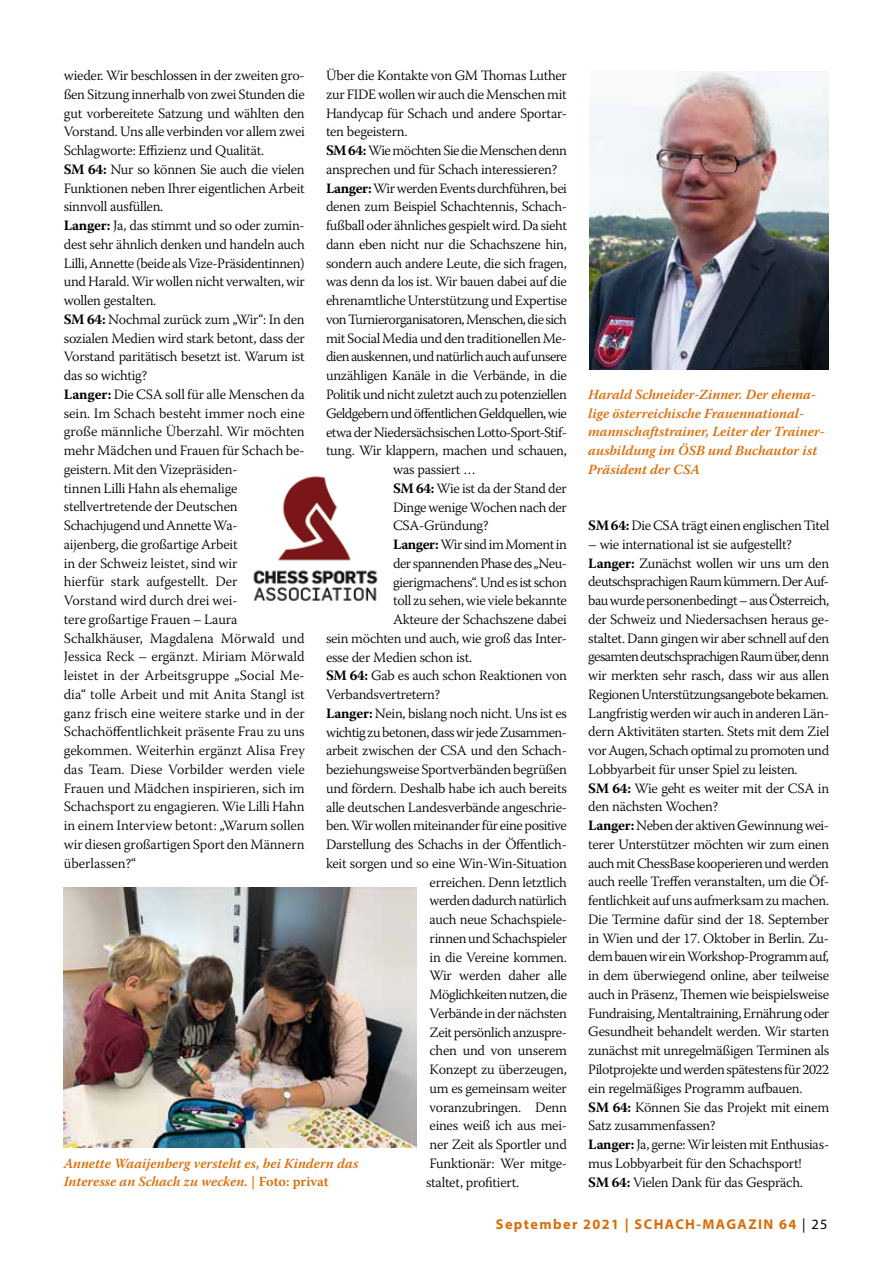
<style>
.page{position:relative;width:893px;height:1263px;background:#fff}
.page>*{position:absolute;margin:0;border:0;box-sizing:border-box;transform-origin:0 0}
.t1{font:300 14.25px/18.8px "Warnock Pro";letter-spacing:-.02em;color:#000}
.t2{font:300 14.25px "Warnock Pro";letter-spacing:-.04em;color:#000}
.t3{font:700 14.25px "Myriad Pro";letter-spacing:.1em;color:#db6c08}
.t4{font:italic 600 13.95px/18.8px "Warnock Pro";color:#db6c08}
.s1{font-weight:700}
.s2{font-style:normal}
.s3{font-weight:400;color:#000}
</style>
<div class="page">
<img style="left:253px;top:476px;width:125px;height:125px">
<img style="left:589px;top:72px;width:239px;height:297px">
<img style="left:64px;top:887px;width:353px;height:260px">
<p class="t1" style="left:64px;top:66px;width:243px">wieder. Wir beschlossen in der zweiten gro&shy;ßen Sitzung innerhalb von zwei Stunden die gut vorbereitete Satzung und wählten den Vorstand. Uns alle verbinden vor allem zwei Schlagworte: Effizienz und Qualität.<br><span class="s1">SM 64:</span> Nur so können Sie auch die vielen Funktionen neben Ihrer eigentlichen Arbeit sinnvoll ausfüllen.<br><span class="s1">Langer:</span> Ja, das stimmt und so oder zumin&shy;dest sehr ähnlich denken und handeln auch Lilli, Annette (beide als Vize-Präsidentinnen) und Harald. Wir wollen nicht verwalten, wir wollen gestalten.<br><span class="s1">SM 64:</span> Nochmal zurück zum „Wir“: In den sozialen Medien wird stark betont, dass der Vorstand paritätisch besetzt ist. Warum ist das so wichtig?<br><span class="s1">Langer:</span> Die CSA soll für alle Menschen da sein. Im Schach besteht immer noch eine große männliche Überzahl. Wir möchten mehr Mädchen und Frauen für Schach be&shy;geistern. Mit den Vizepräsiden-<br>tinnen Lilli Hahn als ehemalige stellvertretende der Deutschen Schachjugend und Annette Wa-<br>aijenberg, die großartige Arbeit<br>in der Schweiz leistet, sind wir<br>hierfür stark aufgestellt. Der<br>Vorstand wird durch drei wei-<br>tere großartige Frauen – Laura Schalkhäuser, Magdalena Mörwald und Jessica Reck – ergänzt. Miriam Mörwald leistet in der Arbeitsgruppe „Social Me&shy;dia“ tolle Arbeit und mit Anita Stangl ist ganz frisch eine weitere starke und in der Schachöffentlichkeit präsente Frau zu uns gekommen. Weiterhin ergänzt Alisa Frey das Team. Diese Vorbilder werden viele Frauen und Mädchen inspirieren, sich im Schachsport zu engagieren. Wie Lilli Hahn in einem Interview betont: „Warum sollen wir diesen großartigen Sport den Männern überlassen?“</p>
<p class="t1" style="left:326px;top:66px;width:242px">Über die Kontakte von GM Thomas Luther</p>
<p class="t1" style="left:326px;top:85px;width:242px">zur FIDE wollen wir auch die Menschen mit</p>
<p class="t1" style="left:326px;top:103px;width:242px">Handycap für Schach und andere Sportar-</p>
<p class="t1" style="left:326px;top:122px;width:83px">ten begeistern.</p>
<p class="t1" style="left:326px;top:141px;width:242px"><span class="s1">SM 64:</span> Wie möchten Sie die Menschen denn</p>
<p class="t1" style="left:326px;top:160px;width:233px">ansprechen und für Schach interessieren?</p>
<p class="t1" style="left:326px;top:178px;width:242px"><span class="s1">Langer:</span> Wir werden Events durchführen, bei</p>
<p class="t1" style="left:326px;top:197px;width:242px">denen zum Beispiel Schachtennis, Schach-</p>
<p class="t1" style="left:326px;top:216px;width:243px">fußball oder ähnliches gespielt wird. Da sieht</p>
<p class="t1" style="left:326px;top:235px;width:242px">dann eben nicht nur die Schachszene hin,</p>
<p class="t1" style="left:326px;top:253px;width:242px">sondern auch andere Leute, die sich fragen,</p>
<p class="t1" style="left:326px;top:272px;width:242px">was denn da los ist. Wir bauen dabei auf die</p>
<p class="t1" style="left:326px;top:291px;width:243px">ehrenamtliche Unterstützung und Expertise</p>
<p class="t2" style="left:326px;top:311px;width:243px">von Turnierorganisatoren, Menschen, die sich</p>
<p class="t1" style="left:326px;top:328px;width:242px">mit Social Media und den traditionellen Me-</p>
<p class="t2" style="left:326px;top:348px;width:242px">dien auskennen, und natürlich auch auf unsere</p>
<p class="t1" style="left:326px;top:366px;width:242px">unzähligen Kanäle in die Verbände, in die</p>
<p class="t1" style="left:326px;top:385px;width:243px">Politik und nicht zuletzt auch zu potenziellen</p>
<p class="t2" style="left:326px;top:404px;width:242px">Geldgebern und öffentlichen Geldquellen, wie</p>
<p class="t1" style="left:326px;top:422px;width:242px">etwa der Niedersächsischen Lotto-Sport-Stif-</p>
<p class="t1" style="left:326px;top:441px;width:242px">tung. Wir klappern, machen und schauen,</p>
<p class="t1" style="left:393px;top:460px;width:84px">was passiert …</p>
<p class="t1" style="left:393px;top:478px;width:175px"><span class="s1">SM 64:</span> Wie ist da der Stand der</p>
<p class="t1" style="left:393px;top:497px;width:175px">Dinge wenige Wochen nach der</p>
<p class="t1" style="left:393px;top:516px;width:97px">CSA-Gründung?</p>
<p class="t1" style="left:393px;top:535px;width:175px"><span class="s1">Langer:</span> Wir sind im Moment in</p>
<p class="t1" style="left:393px;top:553px;width:175px">der spannenden Phase des „Neu-</p>
<p class="t1" style="left:393px;top:572px;width:175px">gierigmachens“. Und es ist schon</p>
<p class="t1" style="left:393px;top:591px;width:175px">toll zu sehen, wie viele bekannte</p>
<p class="t1" style="left:393px;top:610px;width:175px">Akteure der Schachszene dabei</p>
<p class="t1" style="left:326px;top:628px;width:242px">sein möchten und auch, wie groß das Inter-</p>
<p class="t1" style="left:326px;top:647px;width:148px">esse der Medien schon ist.</p>
<p class="t1" style="left:326px;top:666px;width:242px"><span class="s1">SM 64:</span> Gab es auch schon Reaktionen von</p>
<p class="t1" style="left:326px;top:685px;width:116px">Verbandsvertretern?</p>
<p class="t1" style="left:326px;top:703px;width:242px"><span class="s1">Langer:</span> Nein, bislang noch nicht. Uns ist es</p>
<p class="t1" style="left:326px;top:722px;width:243px">wichtig zu betonen, dass wir jede Zusammen-</p>
<p class="t1" style="left:326px;top:741px;width:242px">arbeit zwischen der CSA und den Schach-</p>
<p class="t1" style="left:326px;top:760px;width:242px">beziehungsweise Sportverbänden begrüßen</p>
<p class="t1" style="left:326px;top:778px;width:242px">und fördern. Deshalb habe ich auch bereits</p>
<p class="t1" style="left:326px;top:797px;width:242px">alle deutschen Landesverbände angeschrie-</p>
<p class="t1" style="left:326px;top:816px;width:242px">ben. Wir wollen miteinander für eine positive</p>
<p class="t1" style="left:326px;top:835px;width:242px">Darstellung des Schachs in der Öffentlich-</p>
<p class="t1" style="left:326px;top:853px;width:242px">keit sorgen und so eine Win-Win-Situation</p>
<p class="t1" style="left:430px;top:872px;width:139px">erreichen. Denn letztlich</p>
<p class="t1" style="left:430px;top:891px;width:139px">werden dadurch natürlich</p>
<p class="t1" style="left:430px;top:910px;width:139px">auch neue Schachspiele-</p>
<p class="t1" style="left:430px;top:928px;width:139px">rinnen und Schachspieler</p>
<p class="t1" style="left:430px;top:947px;width:139px">in die Vereine kommen.</p>
<p class="t1" style="left:430px;top:966px;width:139px">Wir werden daher alle</p>
<p class="t2" style="left:430px;top:986px;width:139px">Möglichkeiten nutzen, die</p>
<p class="t1" style="left:430px;top:1004px;width:139px">Verbände in der nächsten</p>
<p class="t1" style="left:430px;top:1022px;width:139px">Zeit persönlich anzuspre-</p>
<p class="t1" style="left:430px;top:1041px;width:139px">chen und von unserem</p>
<p class="t1" style="left:430px;top:1060px;width:139px">Konzept zu überzeugen,</p>
<p class="t1" style="left:430px;top:1079px;width:139px">um es gemeinsam weiter</p>
<p class="t1" style="left:430px;top:1097px;width:139px">voranzubringen. Denn</p>
<p class="t1" style="left:430px;top:1116px;width:139px">eines weiß ich aus mei-</p>
<p class="t1" style="left:430px;top:1135px;width:139px">ner Zeit als Sportler und</p>
<p class="t1" style="left:430px;top:1154px;width:139px">Funktionär: Wer mitge-</p>
<p class="t1" style="left:426px;top:1172px;width:95px">staltet, profitiert.</p>
<p class="t4" style="left:64px;top:1153px;width:296px">Annette Waaijenberg versteht es, bei Kindern das<br>Interesse an Schach zu wecken. | <span class="s2">Foto: privat</span></p>
<p class="t4" style="left:588px;top:385px;width:238px">Harald Schneider-Zinner. Der ehema&shy;lige österreichische Frauennational&shy;mannschaftstrainer, Leiter der Trainer&shy;ausbildung im ÖSB und Buchautor ist Präsident der CSA</p>
<p class="t1" style="left:588px;top:516px;width:243px"><span class="s1">SM 64:</span> Die CSA trägt einen englischen Titel</p>
<p class="t1" style="left:588px;top:534px;width:243px">– wie international ist sie aufgestellt?<br><span class="s1">Langer:</span> Zunächst wollen wir uns um den deutschsprachigen Raum kümmern. Der Auf&shy;bau wurde personenbedingt – aus Österreich, der Schweiz und Niedersachsen heraus ge&shy;staltet. Dann gingen wir aber schnell auf den gesamten deutschsprachigen Raum über, denn wir merkten sehr rasch, dass wir aus allen Regionen Unterstützungsangebote bekamen.<br>Langfristig werden wir auch in anderen Län&shy;dern Aktivitäten starten. Stets mit dem Ziel vor Augen, Schach optimal zu promoten und Lobbyarbeit für unser Spiel zu leisten.<br><span class="s1">SM 64:</span> Wie geht es weiter mit der CSA in den nächsten Wochen?<br><span class="s1">Langer:</span> Neben der aktiven Gewinnung wei&shy;terer Unterstützer möchten wir zum einen auch mit ChessBase kooperieren und werden auch reelle Treffen veranstalten, um die Öf&shy;fentlichkeit auf uns aufmerksam zu machen.<br>Die Termine dafür sind der 18. September in Wien und der 17. Oktober in Berlin. Zu&shy;dem bauen wir ein Workshop-Programm auf, in dem überwiegend online, aber teilweise auch in Präsenz, Themen wie beispielsweise Fundraising, Mentaltraining, Ernährung oder Gesundheit behandelt werden. Wir starten zunächst mit unregelmäßigen Terminen als Pilotprojekte und werden spätestens für 2022 ein regelmäßiges Programm aufbauen.<br><span class="s1">SM 64:</span> Können Sie das Projekt mit einem Satz zusammenfassen?<br><span class="s1">Langer:</span> Ja, gerne: Wir leisten mit Enthusias&shy;mus Lobbyarbeit für den Schachsport!<br><span class="s1">SM 64:</span> Vielen Dank für das Gespräch.</p>
<p class="t3" style="left:496px;top:1214px;width:333px">September 2021 | SCHACH-MAGAZIN 64 <span class="s3">| 25</span></p>
</div>
